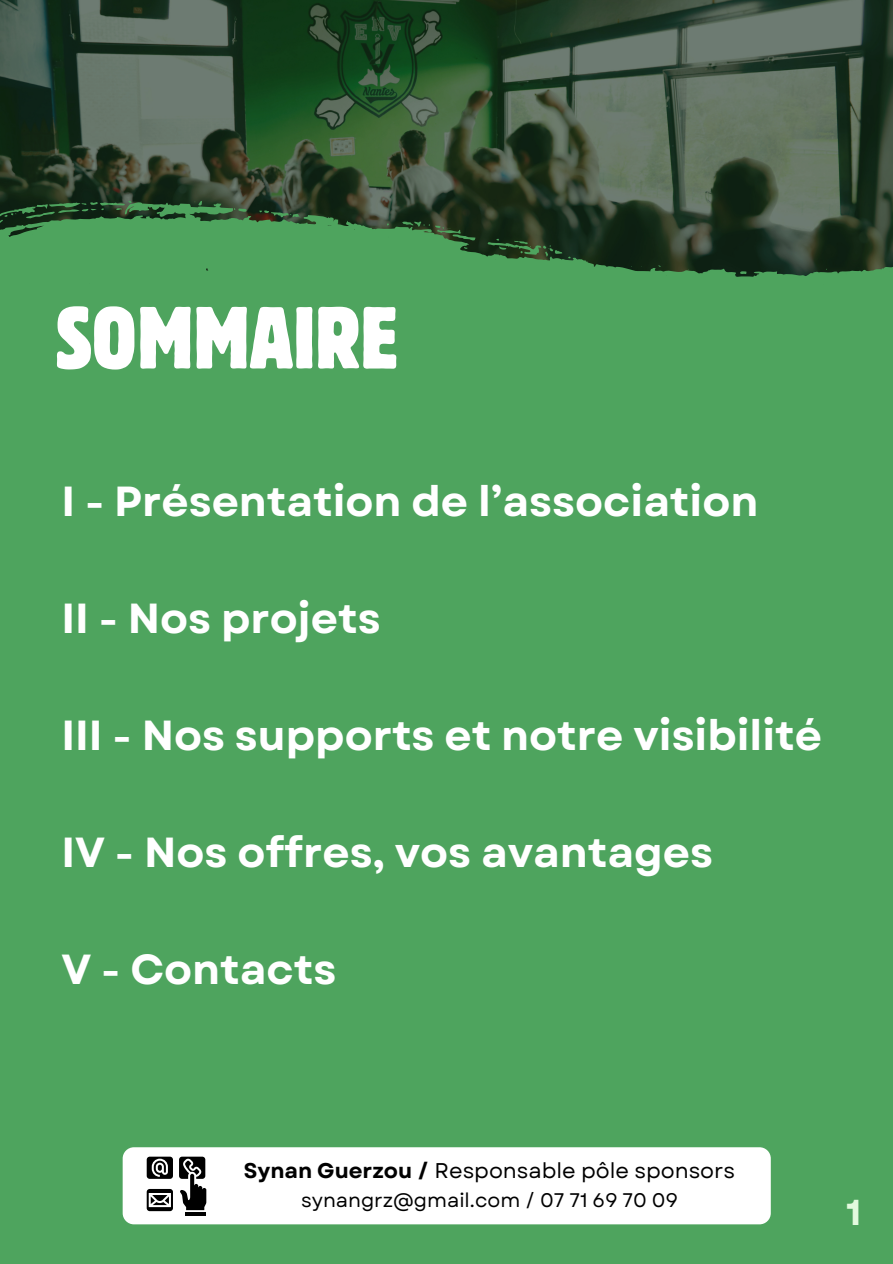
<style>
.page{position:relative;width:893px;height:1264px;background:#fff}
.page>*{position:absolute;margin:0;border:0;box-sizing:border-box;transform-origin:0 0}
.t1{font:condensed 87px "Block W1 G";color:#fff}
.t2{font:700 42px "Garet";color:#fff}
.t3{font:700 36px "Garet";color:#e3fade}
.t4{font:21.3px "Garet";color:#000}
.t5{font:19.65px "Garet";color:#000}
.s1{font-weight:700}
</style>
<div class="page">
<div style="left:0;top:286px;width:892px;height:977px;background:#4ea45e"></div>
<svg style="left:0;top:0;width:892px;height:224px;background:#3e5540"></svg>
<svg style="left:0;top:189px;width:513px;height:97px;background:#407d49"></svg>
<svg style="left:234px;top:208px;width:13px;height:4px"></svg>
<svg style="left:194px;top:200px;width:8px;height:6px"></svg>
<svg style="left:259px;top:210px;width:44px;height:8px"></svg>
<svg style="left:402px;top:221px;width:73px;height:28px"></svg>
<svg style="left:419px;top:224px;width:473px;height:62px;background:#315c37"></svg>
<svg style="left:487px;top:239px;width:75px;height:18px"></svg>
<svg style="left:740px;top:271px;width:6px;height:3px"></svg>
<div style="left:123px;top:1147px;width:647px;height:77px;background:#fff;border-radius:11px"></div>
<hr style="left:185px;top:1212px;width:20px;height:3px;background:#000">
<svg style="left:179px;top:1156px;width:27px;height:54px"></svg>
<svg style="left:147px;top:1188px;width:26px;height:23px"></svg>
<svg style="left:147px;top:1156px;width:26px;height:22px"></svg>
<h2 class="t1" style="left:56px;top:282px;width:344px">SOMMAIRE</h2>
<p class="t2" style="left:61px;top:471px;width:698px">I - Présentation de l’association</p>
<p class="t2" style="left:61px;top:588px;width:321px">II - Nos projets</p>
<h1 class="t2" style="left:61px;top:705px;width:762px">III - Nos supports et notre visibilité</h1>
<p class="t2" style="left:61px;top:822px;width:653px">IV - Nos offres, vos avantages</p>
<p class="t2" style="left:61px;top:939px;width:276px">V - Contacts</p>
<p class="t4" style="left:244px;top:1154px;width:492px"><span class="s1">Synan Guerzou /</span> Responsable pôle sponsors</p>
<p class="t5" style="left:301px;top:1185px;width:378px">synangrz@gmail.com / 07 71 69 70 09</p>
<p class="t3" style="left:846px;top:1186px;width:17px">1</p>
</div>
